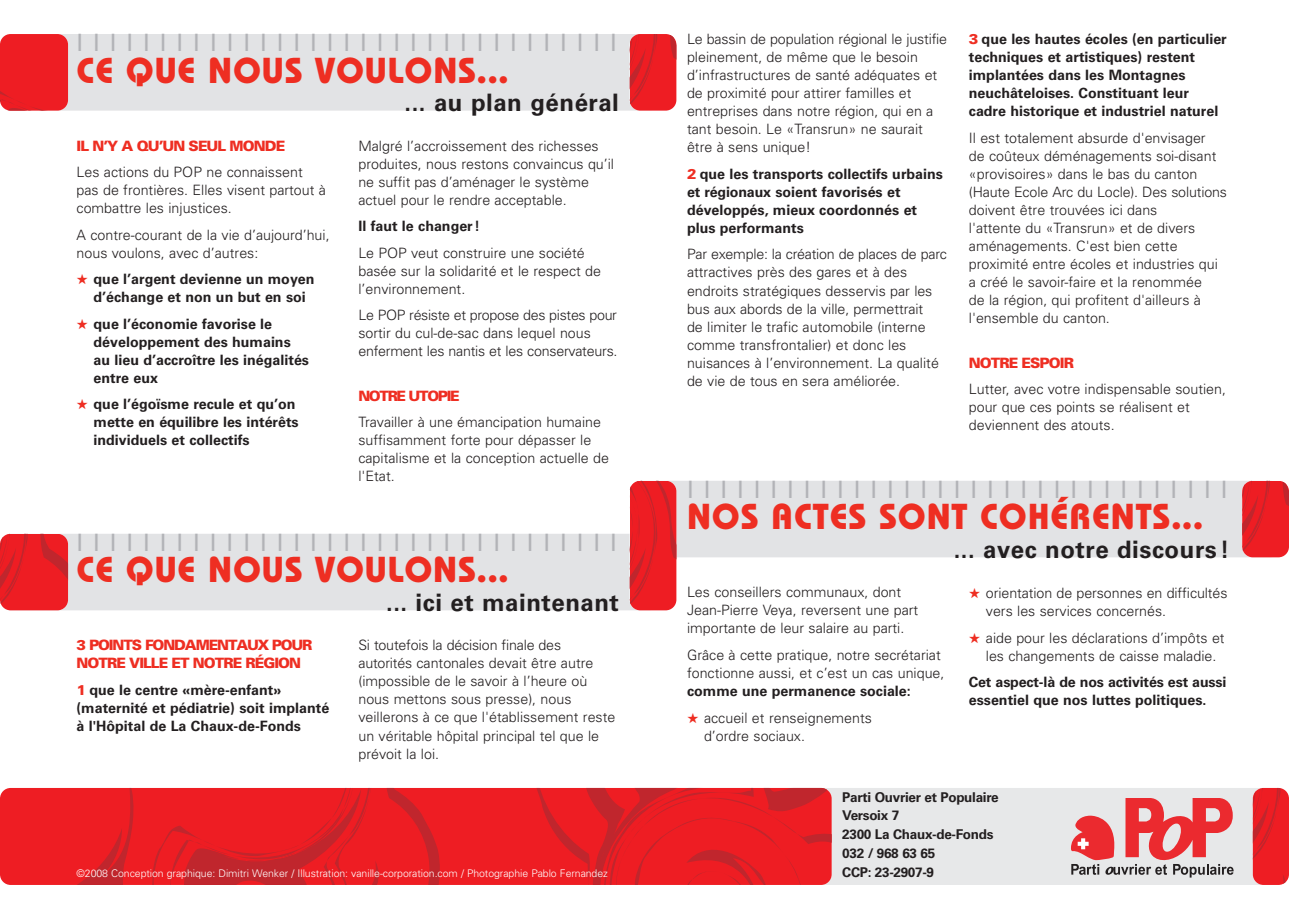
<style>
.page{position:relative;width:1289px;height:919px;background:#fff}
.page>*{position:absolute;margin:0;border:0;box-sizing:border-box;transform-origin:0 0}
.t1{font:700 36px "Bauhaus";letter-spacing:.02em;color:#ee2e22}
.t2{font:24px "Helvetica";color:#b2b3b7}
.t3{font:700 24px "Univers";letter-spacing:.02em;color:#231f20}
.t4{font:300 14.25px/18px "Univers";color:#231f20}
.t5{font:700 14.25px/18px "Univers";color:#231f20}
.t6{font:900 14.25px/18px "Univers";letter-spacing:-.065em;color:#ee2e22}
.t7{font:900 14.25px "Univers";letter-spacing:-.095em;color:#ee2e22}
.t8{font:700 13.5px/18.8px "Univers";letter-spacing:-.02em;color:#231f20}
.t9{font:300 10.5px "Univers";letter-spacing:-.005em;color:#fff}
.s1{color:#ee2e22}
.s2{font-weight:900;color:#ee2e22}
</style>
<div class="page">
<div style="left:0;top:34px;width:659px;height:77px;background:#e2e3e5;border-radius:11px"></div>
<div style="left:0;top:533px;width:659px;height:77px;background:#e2e3e5;border-radius:11px"></div>
<div style="left:631px;top:480px;width:649px;height:77px;background:#e2e3e5;border-radius:11px"></div>
<div style="left:0;top:34px;width:68px;height:77px;background:#ee1d23"></div>
<svg style="left:629px;top:34px;width:47px;height:77px;background:#e8282d"></svg>
<div style="left:629px;top:787px;width:659px;height:97px;background:#e7e8e9;border-radius:11px"></div>
<div style="left:0;top:787px;width:831px;height:97px;background:#ee1d23;border-radius:11px"></div>
<svg style="left:531px;top:787px;width:300px;height:97px"></svg>
<svg style="left:0;top:787px;width:449px;height:97px"></svg>
<svg style="left:1252px;top:787px;width:36px;height:97px;background:#e9282e"></svg>
<svg style="left:1071px;top:798px;width:162px;height:79px"></svg>
<svg style="left:0;top:533px;width:68px;height:77px;background:#e7242a"></svg>
<svg style="left:629px;top:480px;width:47px;height:130px;background:#e8262c"></svg>
<svg style="left:1242px;top:480px;width:46px;height:77px;background:#e8252b"></svg>
<h2 class="t2" style="left:77px;top:34px;width:542px">I I I I I I I I I I I I I I I I I I I I I I I I I I I I I I I I I</h2>
<h1 class="t1" style="left:77px;top:57px;width:433px">CE QUE NOUS VOULONS...</h1>
<h2 class="t3" style="left:404px;top:94px;width:216px">... au plan général</h2>
<p class="t6" style="left:77px;top:138px;width:210px">IL N’Y A QU’UN SEUL MONDE</p>
<p class="t4" style="left:77px;top:164px;width:251px">Les actions du POP ne connaissent pas de frontières. Elles visent partout à combattre les injustices.</p>
<p class="t4" style="left:77px;top:227px;width:254px">A contre-courant de la vie d’aujourd’hui, nous voulons, avec d’autres:</p>
<p class="t5" style="left:77px;top:271px;width:239px;text-align:center"><span class="s1">★</span> que l’argent devienne un moyen d’échange et non un but en soi</p>
<p class="t5" style="left:94px;top:316px;width:217px;text-indent:-17px"><span class="s1">★</span> que l’économie favorise le développement des humains au lieu d’accroître les inégalités entre eux</p>
<p class="t5" style="left:94px;top:396px;width:207px;text-indent:-17px"><span class="s1">★</span> que l’égoïsme recule et qu’on mette en équilibre les intérêts individuels et collectifs</p>
<p class="t4" style="left:358px;top:138px;width:257px">Malgré l’accroissement des richesses produites, nous restons convaincus qu’il ne suffit pas d’aménager le système actuel pour le rendre acceptable.</p>
<p class="t5" style="left:358px;top:218px;width:123px">Il faut le changer!</p>
<p class="t4" style="left:358px;top:245px;width:244px">Le POP veut construire une société basée sur la solidarité et le respect de l’environnement.</p>
<p class="t4" style="left:358px;top:307px;width:261px">Le POP résiste et propose des pistes pour sortir du cul-de-sac dans lequel nous enferment les nantis et les conservateurs.</p>
<p class="t7" style="left:358px;top:390px;width:103px">NOTRE UTOPIE</p>
<p class="t4" style="left:358px;top:414px;width:252px">Travailler à une émancipation humaine suffisamment forte pour dépasser le capitalisme et la conception actuelle de l'Etat.</p>
<h2 class="t2" style="left:77px;top:533px;width:542px">I I I I I I I I I I I I I I I I I I I I I I I I I I I I I I I I I</h2>
<h1 class="t1" style="left:77px;top:557px;width:433px">CE QUE NOUS VOULONS...</h1>
<h2 class="t3" style="left:386px;top:593px;width:234px">... ici et maintenant</h2>
<p class="t6" style="left:77px;top:637px;width:237px">3 POINTS FONDAMENTAUX POUR<br>NOTRE VILLE ET NOTRE RÉGION</p>
<p class="t5" style="left:77px;top:682px;width:254px"><span class="s2">1</span> que le centre «mère-enfant» (maternité et pédiatrie) soit implanté à l'Hôpital de La Chaux-de-Fonds</p>
<p class="t4" style="left:358px;top:637px;width:258px">Si toutefois la décision finale des autorités cantonales devait être autre (impossible de le savoir à l’heure où nous mettons sous presse), nous veillerons à ce que l'établissement reste un véritable hôpital principal tel que le prévoit la loi.</p>
<p class="t9" style="left:77px;top:869px;width:533px">©2008 Conception graphique: Dimitri Wenker / Illustration: vanille-corporation.com / Photographie Pablo Fernandez</p>
<p class="t4" style="left:687px;top:32px;width:262px">Le bassin de population régional le justifie pleinement, de même que le besoin d’infrastructures de santé adéquates et de proximité pour attirer familles et entreprises dans notre région, qui en a tant besoin. Le «Transrun» ne saurait être à sens unique!</p>
<p class="t5" style="left:687px;top:166px;width:257px"><span class="s2">2</span> que les transports collectifs urbains et régionaux soient favorisés et développés, mieux coordonnés et plus performants</p>
<p class="t4" style="left:687px;top:247px;width:261px">Par exemple: la création de places de parc attractives près des gares et à des endroits stratégiques desservis par les bus aux abords de la ville, permettrait<br>de limiter le trafic automobile (interne comme transfrontalier) et donc les nuisances à l’environnement. La qualité de vie de tous en sera améliorée.</p>
<p class="t5" style="left:968px;top:32px;width:259px"><span class="s2">3</span> que les hautes écoles (en particulier techniques et artistiques) restent implantées dans les Montagnes neuchâteloises. Constituant leur cadre historique et industriel naturel</p>
<p class="t4" style="left:968px;top:130px;width:260px">Il est totalement absurde d'envisager<br>de coûteux déménagements soi-disant «provisoires» dans le bas du canton (Haute Ecole Arc du Locle). Des solutions doivent être trouvées ici dans<br>l'attente du «Transrun» et de divers aménagements. C'est bien cette proximité entre écoles et industries qui a créé le savoir-faire et la renommée<br>de la région, qui profitent d'ailleurs à l'ensemble du canton.</p>
<p class="t6" style="left:968px;top:355px;width:107px">NOTRE ESPOIR</p>
<p class="t4" style="left:968px;top:381px;width:259px">Lutter, avec votre indispensable soutien, pour que ces points se réalisent et deviennent des atouts.</p>
<h2 class="t2" style="left:687px;top:480px;width:542px">I I I I I I I I I I I I I I I I I I I I I I I I I I I I I I I I I</h2>
<h1 class="t1" style="left:687px;top:504px;width:517px">NOS ACTES SONT COHÉRENTS...</h1>
<h2 class="t3" style="left:953px;top:540px;width:277px">... avec notre discours!</h2>
<p class="t4" style="left:687px;top:584px;width:233px">Les conseillers communaux, dont<br>Jean-Pierre Veya, reversent une part importante de leur salaire au parti.</p>
<p class="t4" style="left:687px;top:647px;width:259px">Grâce à cette pratique, notre secrétariat fonctionne aussi, et c’est un cas unique,</p>
<p class="t5" style="left:687px;top:683px;width:225px">comme une permanence sociale:</p>
<p class="t4" style="left:704px;top:709px;width:169px;text-indent:-17px"><span class="s1">★</span> accueil et renseignements d’ordre sociaux.</p>
<p class="t4" style="left:985px;top:585px;width:243px;text-indent:-17px"><span class="s1">★</span> orientation de personnes en difficultés vers les services concernés.</p>
<p class="t4" style="left:985px;top:629px;width:240px;text-indent:-17px"><span class="s1">★</span> aide pour les déclarations d’impôts et les changements de caisse maladie.</p>
<p class="t5" style="left:968px;top:674px;width:259px">Cet aspect-là de nos activités est aussi essentiel que nos luttes politiques.</p>
<p class="t8" style="left:842px;top:788px;width:158px">Parti Ouvrier et Populaire<br>Versoix 7<br>2300 La Chaux-de-Fonds<br>032 / 968 63 65<br>CCP: 23-2907-9</p>
</div>
